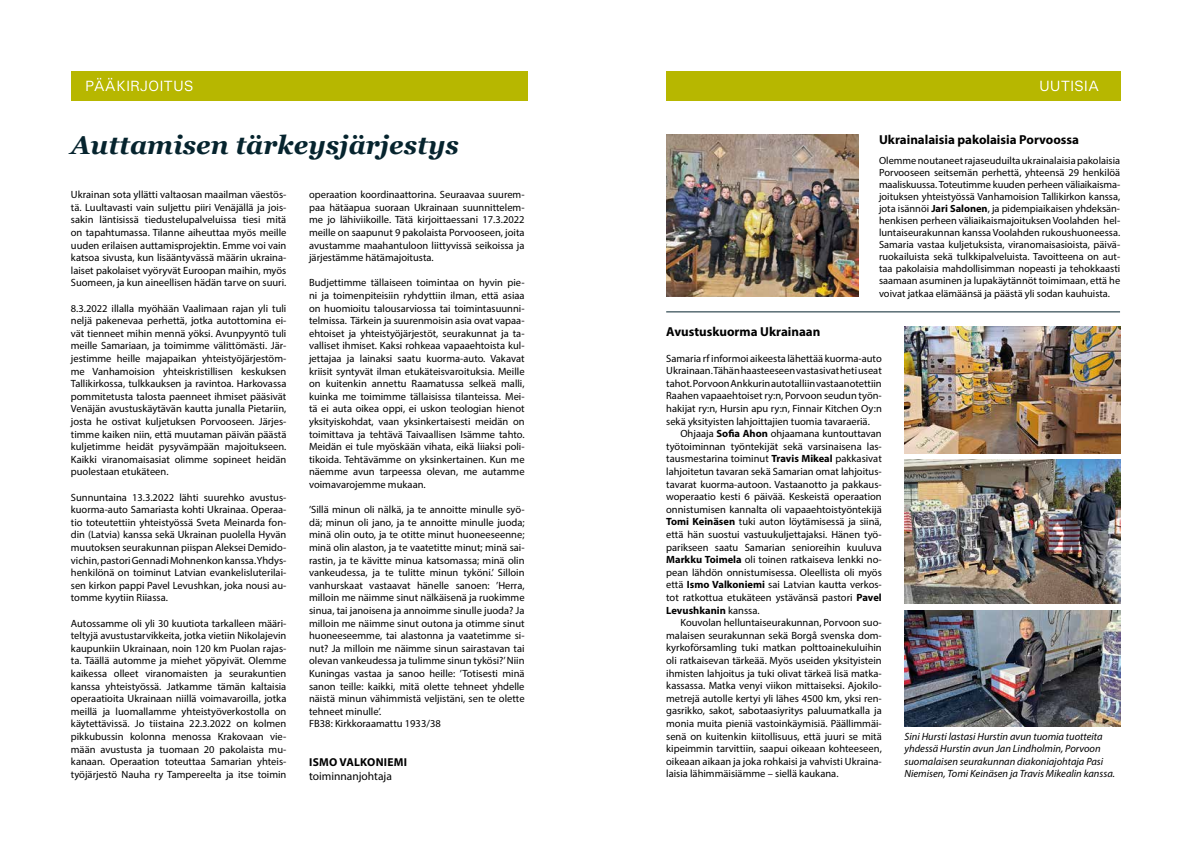
<style>
.page{position:relative;width:1191px;height:842px;background:#fff}
.page>*{position:absolute;margin:0;border:0;box-sizing:border-box;transform-origin:0 0}
.t1{font:italic 700 26px "Georgia";color:#06242e}
.t2{font:500 15px "Univers";color:#fff}
.t3{font:700 13px "Myriad Pro";color:#000}
.t4{font:11.5px "Myriad Pro";color:#000}
.t5{font:700 11.5px "Myriad Pro";letter-spacing:.02em;color:#000}
.t6{font:10.5px/12.6px "Myriad Pro";color:#000;text-align:justify}
.t7{font:italic 10.5px/12.6px "Myriad Pro";color:#000}
.t8{font:10.4px/12.1px "Myriad Pro";color:#000;text-align:justify}
.s1{font-weight:700}
</style>
<div class="page">
<div style="left:71px;top:71px;width:456px;height:30px;background:#b7b700"></div>
<div style="left:78px;top:75px;width:131px;height:34px;background:#fff;opacity:.75"></div>
<div style="left:666px;top:71px;width:454px;height:30px;background:#b7b700"></div>
<div style="left:1033px;top:76px;width:99px;height:33px;background:#fff;opacity:.75"></div>
<img style="left:666px;top:134px;width:192px;height:162px">
<hr style="left:666px;top:311px;width:454px;height:1px;background:#06242e">
<img style="left:904px;top:327px;width:216px;height:127px">
<img style="left:904px;top:459px;width:216px;height:145px">
<img style="left:904px;top:610px;width:216px;height:117px">
<h2 class="t2" style="left:85px;top:76px;width:110px">PÄÄKIRJOITUS</h2>
<h2 class="t2" style="left:1039px;top:76px;width:62px">UUTISIA</h2>
<h1 class="t1" style="left:71px;top:125px;width:389px">Auttamisen tärkeysjärjestys</h1>
<p class="t6" style="left:71px;top:188px;width:217px">Ukrainan sota yllätti valtaosan maailman väestös&shy;tä. Luultavasti vain suljettu piiri Venäjällä ja jois&shy;sakin läntisissä tiedustelupalveluissa tiesi mitä on tapahtumassa. Tilanne aiheuttaa myös meille uuden erilaisen auttamisprojektin. Emme voi vain katsoa sivusta, kun lisääntyvässä määrin ukraina&shy;laiset pakolaiset vyöryvät Euroopan maihin, myös Suomeen, ja kun aineellisen hädän tarve on suuri.</p>
<p class="t6" style="left:71px;top:302px;width:217px">8.3.2022 illalla myöhään Vaalimaan rajan yli tuli neljä pakenevaa perhettä, jotka autottomina ei&shy;vät tienneet mihin mennä yöksi. Avunpyyntö tuli meille Samariaan, ja toimimme välittömästi. Jär&shy;jestimme heille majapaikan yhteistyöjärjestöm&shy;me Vanhamoision yhteiskristillisen keskuksen Tallikirkossa, tulkkauksen ja ravintoa. Harkovassa pommitetusta talosta paenneet ihmiset pääsivät Venäjän avustuskäytävän kautta junalla Pietariin, josta he ostivat kuljetuksen Porvooseen. Järjes&shy;timme kaiken niin, että muutaman päivän päästä kuljetimme heidät pysyvämpään majoitukseen.<br>Kaikki viranomaisasiat olimme sopineet heidän puolestaan etukäteen.</p>
<p class="t6" style="left:71px;top:491px;width:217px">Sunnuntaina 13.3.2022 lähti suurehko avustus&shy;kuorma-auto Samariasta kohti Ukrainaa. Operaa&shy;tio toteutettiin yhteistyössä Sveta Meinarda fon&shy;din (Latvia) kanssa sekä Ukrainan puolella Hyvän muutoksen seurakunnan piispan Aleksei Demido&shy;vichin, pastori Gennadi Mohnenkon kanssa. Yhdys&shy;henkilönä on toiminut Latvian evankelisluterilai&shy;sen kirkon pappi Pavel Levushkan, joka nousi au&shy;tomme kyytiin Riiassa.</p>
<p class="t6" style="left:71px;top:617px;width:217px">Autossamme oli yli 30 kuutiota tarkalleen määri&shy;teltyjä avustustarvikkeita, jotka vietiin Nikolajevin kaupunkiin Ukrainaan, noin 120 km Puolan rajas&shy;ta. Täällä automme ja miehet yöpyivät. Olemme kaikessa olleet viranomaisten ja seurakuntien kanssa yhteistyössä. Jatkamme tämän kaltaisia operaatioita Ukrainaan niillä voimavaroilla, jotka meillä ja luomallamme yhteistyöverkostolla on käytettävissä. Jo tiistaina 22.3.2022 on kolmen pikkubussin kolonna menossa Krakovaan vie&shy;mään avustusta ja tuomaan 20 pakolaista mu&shy;kanaan. Operaation toteuttaa Samarian yhteis&shy;työjärjestö Nauha ry Tampereelta ja itse toimin</p>
<p class="t6" style="left:309px;top:188px;width:217px">operaation koordinaattorina. Seuraavaa suurem&shy;paa hätäapua suoraan Ukrainaan suunnittelem&shy;me jo lähiviikoille. Tätä kirjoittaessani 17.3.2022 meille on saapunut 9 pakolaista Porvooseen, joita avustamme maahantuloon liittyvissä seikoissa ja järjestämme hätämajoitusta.</p>
<p class="t6" style="left:309px;top:276px;width:217px">Budjettimme tällaiseen toimintaa on hyvin pie&shy;ni ja toimenpiteisiin ryhdyttiin ilman, että asiaa on huomioitu talousarviossa tai toimintasuunni&shy;telmissa. Tärkein ja suurenmoisin asia ovat vapaa&shy;ehtoiset ja yhteistyöjärjestöt, seurakunnat ja ta&shy;valliset ihmiset. Kaksi rohkeaa vapaaehtoista kul&shy;jettajaa ja lainaksi saatu kuorma-auto. Vakavat kriisit syntyvät ilman etukäteisvaroituksia. Meille on kuitenkin annettu Raamatussa selkeä malli, kuinka me toimimme tällaisissa tilanteissa. Mei&shy;tä ei auta oikea oppi, ei uskon teologian hienot yksityiskohdat, vaan yksinkertaisesti meidän on toimittava ja tehtävä Taivaallisen Isämme tahto.<br>Meidän ei tule myöskään vihata, eikä liiaksi poli&shy;tikoida. Tehtävämme on yksinkertainen. Kun me näemme avun tarpeessa olevan, me autamme voimavarojemme mukaan.</p>
<p class="t6" style="left:309px;top:503px;width:217px;text-align:left">’Sillä minun oli nälkä, ja te annoitte minulle syö&shy;dä; minun oli jano, ja te annoitte minulle juoda; minä olin outo, ja te otitte minut huoneeseenne; minä olin alaston, ja te vaatetitte minut; minä sai&shy;rastin, ja te kävitte minua katsomassa; minä olin vankeudessa, ja te tulitte minun tyköni.’ Silloin vanhurskaat vastaavat hänelle sanoen: ’Herra, milloin me näimme sinut nälkäisenä ja ruokimme sinua, tai janoisena ja annoimme sinulle juoda? Ja milloin me näimme sinut outona ja otimme sinut huoneeseemme, tai alastonna ja vaatetimme si&shy;nut? Ja milloin me näimme sinun sairastavan tai olevan vankeudessa ja tulimme sinun tykösi?’ Niin Kuningas vastaa ja sanoo heille: ’Totisesti minä sanon teille: kaikki, mitä olette tehneet yhdelle näistä minun vähimmistä veljistäni, sen te olette tehneet minulle’.<br>FB38: Kirkkoraamattu 1933/38</p>
<p class="t5" style="left:309px;top:755px;width:99px">ISMO VALKONIEMI</p>
<p class="t4" style="left:309px;top:769px;width:84px">toiminnanjohtaja</p>
<p class="t3" style="left:879px;top:131px;width:201px">Ukrainalaisia pakolaisia Porvoossa</p>
<p class="t8" style="left:879px;top:154px;width:243px">Olemme noutaneet rajaseuduilta ukrainalaisia pakolaisia Porvooseen seitsemän perhettä, yhteensä 29 henkilöä maaliskuussa. Toteutimme kuuden perheen väliaikaisma&shy;joituksen yhteistyössä Vanhamoision Tallikirkon kanssa, jota isännöi <span class="s1">Jari Salonen</span>, ja pidempiaikaisen yhdeksän&shy;henkisen perheen väliaikaismajoituksen Voolahden hel&shy;luntaiseurakunnan kanssa Voolahden rukoushuoneessa.<br>Samaria vastaa kuljetuksista, viranomaisasioista, päivä&shy;ruokailuista sekä tulkkipalveluista. Tavoitteena on aut&shy;taa pakolaisia mahdollisimman nopeasti ja tehokkaasti saamaan asuminen ja lupakäytännöt toimimaan, että he voivat jatkaa elämäänsä ja päästä yli sodan kauhuista.</p>
<p class="t3" style="left:666px;top:324px;width:156px">Avustuskuorma Ukrainaan</p>
<p class="t6" style="left:666px;top:352px;width:217px">Samaria rf informoi aikeesta lähettää kuorma-auto Ukrainaan. Tähän haasteeseen vastasivat heti useat tahot. Porvoon Ankkurin autotalliin vastaanotettiin Raahen vapaaehtoiset ry:n, Porvoon seudun työn&shy;hakijat ry:n, Hursin apu ry:n, Finnair Kitchen Oy:n sekä yksityisten lahjoittajien tuomia tavaraeriä.</p>
<p class="t6" style="left:666px;top:427px;width:217px;text-indent:14px">Ohjaaja <span class="s1">Sofia Ahon</span> ohjaamana kuntouttavan työtoiminnan työntekijät sekä varsinaisena las&shy;tausmestarina toiminut <span class="s1">Travis Mikeal</span> pakkasivat lahjoitetun tavaran sekä Samarian omat lahjoitus&shy;tavarat kuorma-autoon. Vastaanotto ja pakkaus&shy;woperaatio kesti 6 päivää. Keskeistä operaation onnistumisen kannalta oli vapaaehtoistyöntekijä <span class="s1">Tomi Keinäsen</span> tuki auton löytämisessä ja siinä, että hän suostui vastuukuljettajaksi. Hänen työ&shy;parikseen saatu Samarian senioreihin kuuluva <span class="s1">Markku Toimela</span> oli toinen ratkaiseva lenkki no&shy;pean lähdön onnistumisessa. Oleellista oli myös että <span class="s1">Ismo Valkoniemi</span> sai Latvian kautta verkos&shy;tot ratkottua etukäteen ystävänsä pastori <span class="s1">Pavel Levushkanin</span> kanssa.</p>
<p class="t6" style="left:666px;top:616px;width:217px;text-indent:14px">Kouvolan helluntaiseurakunnan, Porvoon suo&shy;malaisen seurakunnan sekä Borgå svenska dom&shy;kyrkoförsamling tuki matkan polttoainekuluihin oli ratkaisevan tärkeää. Myös useiden yksityistein ihmisten lahjoitus ja tuki olivat tärkeä lisä matka&shy;kassassa. Matka venyi viikon mittaiseksi. Ajokilo&shy;metrejä autolle kertyi yli lähes 4500 km, yksi ren&shy;gasrikko, sakot, sabotaasiyritys paluumatkalla ja monia muita pieniä vastoinkäymisiä. Päällimmäi&shy;senä on kuitenkin kiitollisuus, että juuri se mitä kipeimmin tarvittiin, saapui oikeaan kohteeseen, oikeaan aikaan ja joka rohkaisi ja vahvisti Ukraina&shy;laisia lähimmäisiämme – siellä kaukana.</p>
<p class="t7" style="left:904px;top:730px;width:212px">Sini Hursti lastasi Hurstin avun tuomia tuotteita yhdessä Hurstin avun Jan Lindholmin, Porvoon suomalaisen seurakunnan diakoniajohtaja Pasi Niemisen, Tomi Keinäsen ja Travis Mikealin kanssa.</p>
</div>
